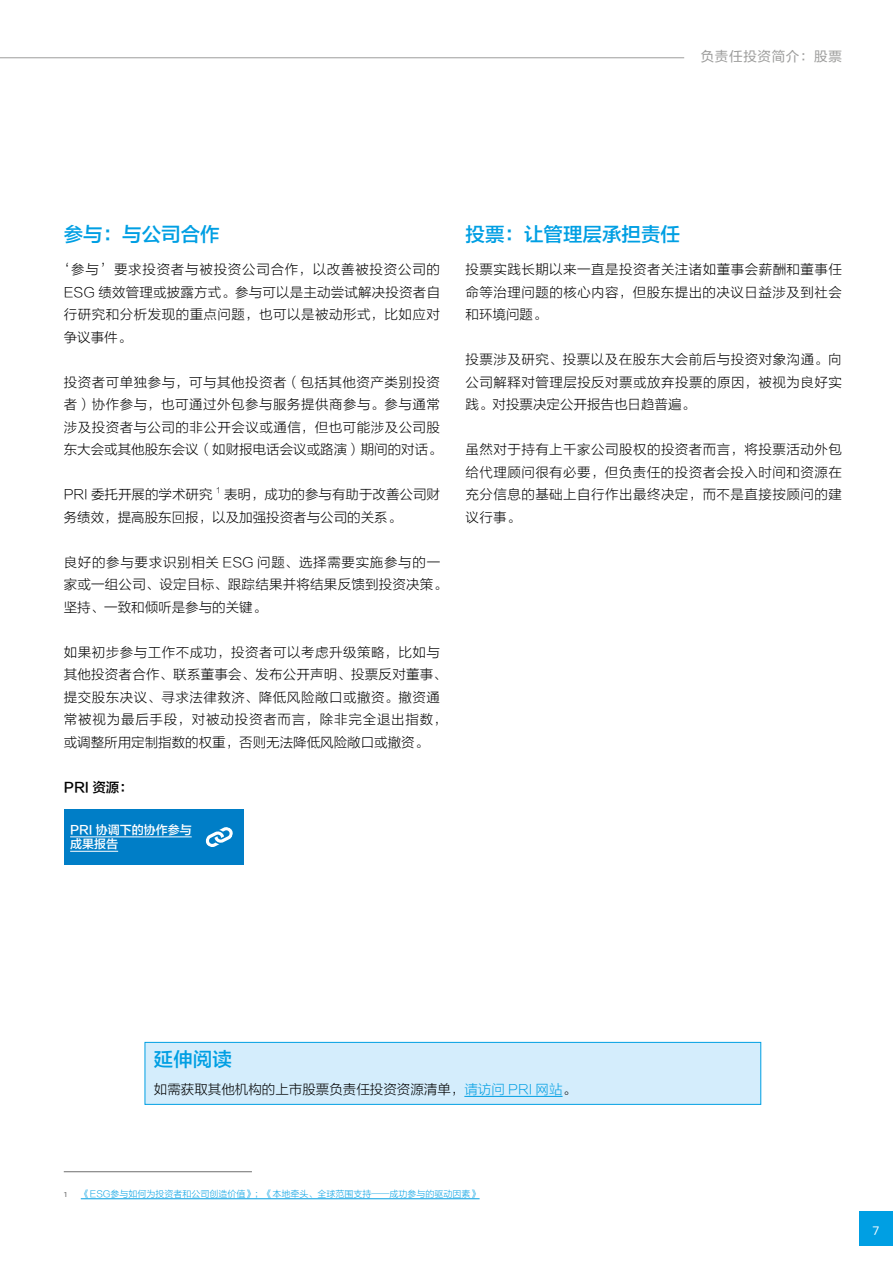
<style>
.page{position:relative;width:893px;height:1263px;background:#fff}
.page>*{position:absolute;margin:0;border:0;box-sizing:border-box;transform-origin:0 0}
.t1{font:19.5px "FZLTZHK GBK1 0";color:#009fe3}
.t2{font:13.5px/22.5px "FZLTKHK GBK1 0";letter-spacing:.035em;color:#000;text-align:justify}
.t3{font:13.5px/22.5px "FZLTKHK GBK1 0";color:#000}
.t4{font:13.5px/22.5px "FZLTKHK GBK1 0";letter-spacing:.015em;color:#000}
.t5{font:13.5px "FZLTHK GBK1 0";letter-spacing:.05em;color:#9d9d9c}
.t6{font:13.5px "FZLTZHK GBK1 0";color:#000}
.t7{font:12px/14.4px "FZLTZHK GBK1 0";color:#fff}
.t8{font:12px "Alright Sans";color:#fff}
.t9{font:9px "FZLTKHK GBK1 0";color:#009fe3}
.t10{font:9px "Alright Sans";color:#6f6f6f}
.t11{font:7.8px "FZLTKHK GBK1 0";color:#000}
.s1{color:#009fe3}
</style>
<div class="page">
<div style="left:859px;top:1212px;width:34px;height:34px;background:#009fe3"></div>
<hr style="left:0;top:57px;width:684px;height:1px;background:#9d9d9c">
<div style="left:64px;top:809px;width:180px;height:56px;background:#007ec7"></div>
<hr style="left:70px;top:836px;width:122px;height:1px;background:#fff">
<hr style="left:70px;top:851px;width:48px;height:1px;background:#fff">
<svg style="left:205px;top:827px;width:28px;height:20px"></svg>
<div style="left:145px;top:1042px;width:616px;height:62px;background:#d4edfc"></div>
<hr style="left:464px;top:1096px;width:99px;height:1px;background:#009fe3">
<div style="left:145px;top:1042px;width:616px;height:63px;border:1px solid #009fe3"></div>
<hr style="left:64px;top:1171px;width:188px;height:1px;background:#6f6f6f">
<hr style="left:81px;top:1198px;width:399px;height:1px;background:#009fe3">
<p class="t5" style="left:701px;top:49px;width:143px">负责任投资简介：股票</p>
<h1 class="t1" style="left:64px;top:224px;width:157px">参与：与公司合作</h1>
<p class="t2" style="left:64px;top:259px;width:378px;text-indent:-7px">‘参与’要求投资者与被投资公司合作，以改善被投资公司的ESG 绩效管理或披露方式。参与可以是主动尝试解决投资者自行研究和分析发现的重点问题，也可以是被动形式，比如应对争议事件。</p>
<p class="t2" style="left:64px;top:371px;width:380px;text-align:left">投资者可单独参与，可与其他投资者（包括其他资产类别投资者）协作参与，也可通过外包参与服务提供商参与。参与通常涉及投资者与公司的非公开会议或通信，但也可能涉及公司股东大会或其他股东会议（如财报电话会议或路演）期间的对话。</p>
<p class="t3" style="left:64px;top:484px;width:150px">PRI 委托开展的学术研究</p>
<p class="t11" style="left:216px;top:486px;width:6px">1</p>
<p class="t3" style="left:64px;top:484px;width:378px;text-indent:160px">表明，成功的参与有助于改善公司财务绩效，提高股东回报，以及加强投资者与公司的关系。</p>
<p class="t4" style="left:64px;top:551px;width:385px">良好的参与要求识别相关 ESG 问题、选择需要实施参与的一家或一组公司、设定目标、跟踪结果并将结果反馈到投资决策。坚持、一致和倾听是参与的关键。</p>
<p class="t2" style="left:64px;top:641px;width:385px;text-align:left">如果初步参与工作不成功，投资者可以考虑升级策略，比如与其他投资者合作、联系董事会、发布公开声明、投票反对董事、提交股东决议、寻求法律救济、降低风险敞口或撤资。撤资通常被视为最后手段，对被动投资者而言，除非完全退出指数，或调整所用定制指数的权重，否则无法降低风险敞口或撤资。</p>
<p class="t6" style="left:64px;top:779px;width:71px">PRI 资源：</p>
<p class="t7" style="left:70px;top:823px;width:123px">PRI 协调下的协作参与成果报告</p>
<h1 class="t1" style="left:466px;top:224px;width:216px">投票：让管理层承担责任</h1>
<p class="t2" style="left:466px;top:259px;width:378px">投票实践长期以来一直是投资者关注诸如董事会薪酬和董事任命等治理问题的核心内容，但股东提出的决议日益涉及到社会和环境问题。</p>
<p class="t2" style="left:466px;top:349px;width:378px">投票涉及研究、投票以及在股东大会前后与投资对象沟通。向公司解释对管理层投反对票或放弃投票的原因，被视为良好实践。对投票决定公开报告也日趋普遍。</p>
<p class="t2" style="left:466px;top:439px;width:378px">虽然对于持有上千家公司股权的投资者而言，将投票活动外包给代理顾问很有必要，但负责任的投资者会投入时间和资源在充分信息的基础上自行作出最终决定，而不是直接按顾问的建议行事。</p>
<h1 class="t1" style="left:154px;top:1049px;width:80px">延伸阅读</h1>
<p class="t3" style="left:154px;top:1078px;width:424px">如需获取其他机构的上市股票负责任投资资源清单，<span class="s1">请访问 PRI 网站</span>。</p>
<p class="t10" style="left:64px;top:1188px;width:5px">1</p>
<p class="t9" style="left:81px;top:1189px;width:400px">《ESG参与如何为投资者和公司创造价值》；《本地牵头、全球范围支持——成功参与的驱动因素》</p>
<p class="t8" style="left:872px;top:1221px;width:8px">7</p>
</div>
